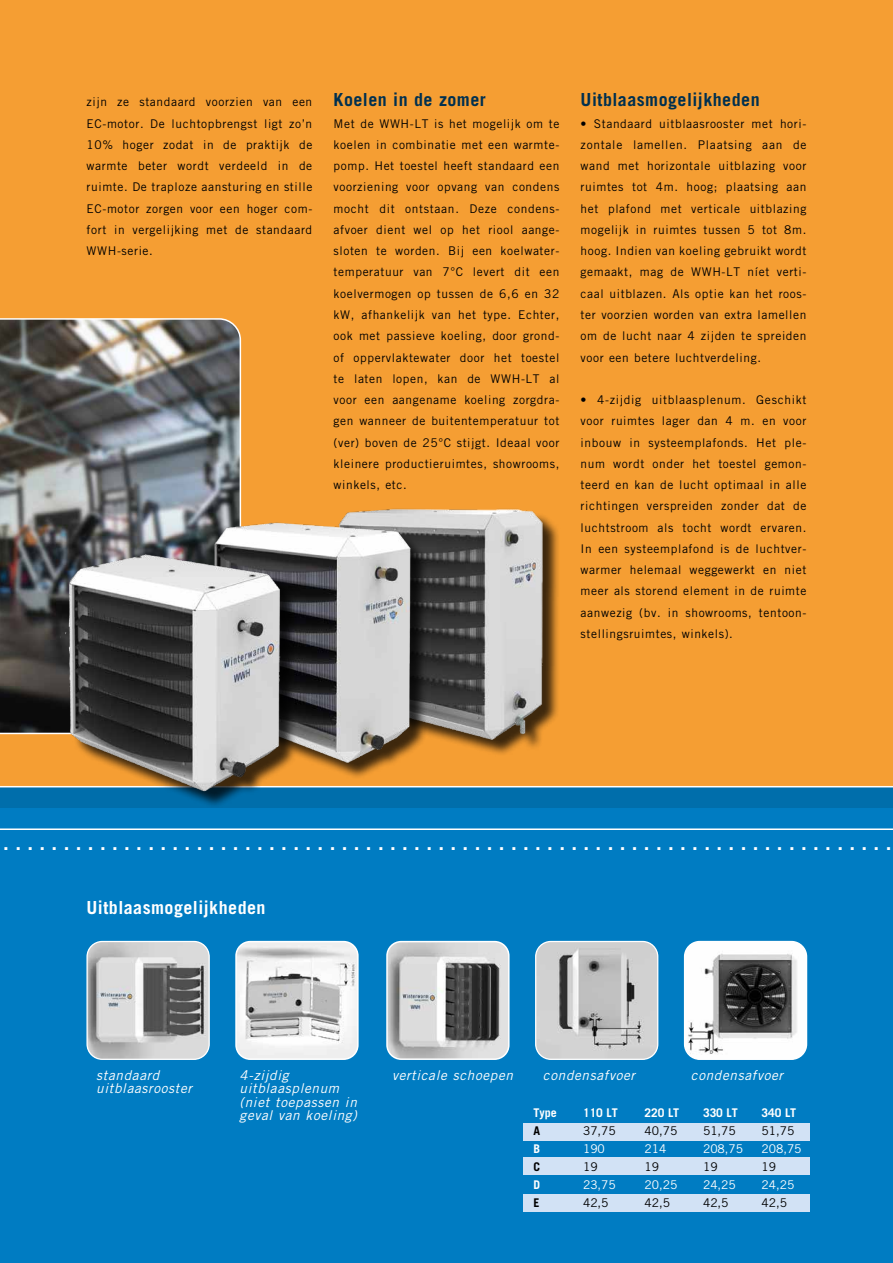
<style>
.page{position:relative;width:893px;height:1263px;background:#fff}
.page>*{position:absolute;margin:0;border:0;box-sizing:border-box;transform-origin:0 0}
.t1{font:25.5px "Frutiger LT Std";color:#fff}
.t2{font:700 18px "Trade Gothic LT Std";letter-spacing:.025em;color:#00304f}
.t3{font:700 18px "Trade Gothic LT Std";letter-spacing:.025em;color:#fff}
.t4{font:italic 13.5px/13.5px "Trade Gothic LT Std";letter-spacing:.05em;color:#fff}
.t5{font:12px/21.3px "Trade Gothic LT Std";letter-spacing:.05em;color:#000;text-align:justify}
.t6{font:12px "Trade Gothic LT Std";letter-spacing:-.005em;color:#fff}
.t7{font:700 12px "Trade Gothic LT Std";letter-spacing:-.005em;color:#fff}
.t8{font:700 12px "Trade Gothic LT Std";color:#000}
</style>
<div class="page">
<div style="left:0;top:800px;width:893px;height:463px;background:#007cc2"></div>
<div style="left:0;top:0;width:893px;height:787px;background:#f59e33"></div>
<div style="left:0;top:787px;width:893px;height:21px;background:#006eab"></div>
<hr style="left:0;top:828px;width:893px;height:2px;background:#fff">
<hr style="left:0;top:786px;width:893px;height:1px;background:#fff">
<img style="left:238px;top:942px;width:118px;height:115px">
<div style="left:235px;top:941px;width:124px;height:119px;border:2px solid #fff;border-radius:14px"></div>
<img style="left:88px;top:941px;width:121px;height:118px">
<div style="left:86px;top:941px;width:124px;height:119px;border:1px solid #fff;border-radius:15px"></div>
<img style="left:536px;top:941px;width:122px;height:118px">
<div style="left:535px;top:941px;width:123px;height:119px;border:1px solid #fff;border-radius:15px"></div>
<img style="left:684px;top:941px;width:123px;height:118px">
<div style="left:684px;top:941px;width:123px;height:119px;border:1px solid #fff;border-radius:15px"></div>
<img style="left:389px;top:942px;width:118px;height:115px">
<div style="left:386px;top:941px;width:124px;height:119px;border:2px solid #fff;border-radius:14px"></div>
<div style="left:524px;top:1124px;width:286px;height:17px;background:#d2e2f5"></div>
<div style="left:524px;top:1157px;width:286px;height:17px;background:#d2e2f5"></div>
<div style="left:524px;top:1194px;width:286px;height:17px;background:#d2e2f5"></div>
<img style="left:0;top:318px;width:241px;height:416px">
<div style="left:342px;top:511px;width:219px;height:246px;background:#000;opacity:.75"></div>
<img style="left:393px;top:508px;width:166px;height:240px">
<div style="left:217px;top:525px;width:211px;height:255px;background:#000;opacity:.75"></div>
<img style="left:203px;top:509px;width:229px;height:255px">
<div style="left:68px;top:557px;width:230px;height:251px;background:#000;opacity:.75"></div>
<img style="left:59px;top:548px;width:231px;height:248px">
<p class="t5" style="left:87px;top:91px;width:227px">zijn ze standaard voorzien van een EC-motor. De luchtopbrengst ligt zo’n 10% hoger zodat in de praktijk de warmte beter wordt verdeeld in de ruimte. De traploze aansturing en stille EC-motor zorgen voor een hoger com&shy;fort in vergelijking met de standaard WWH-serie.</p>
<h2 class="t2" style="left:334px;top:89px;width:154px">Koelen in de zomer</h2>
<p class="t5" style="left:334px;top:112px;width:227px">Met de WWH-LT is het mogelijk om te koelen in combinatie met een warmte&shy;pomp. Het toestel heeft standaard een voorziening voor opvang van condens mocht dit ontstaan. Deze condens&shy;afvoer dient wel op het riool aange&shy;sloten te worden. Bij een koelwater&shy;temperatuur van 7°C levert dit een koelvermogen op tussen de 6,6 en 32 kW, afhankelijk van het type. Echter, ook met passieve koeling, door grond&shy;of oppervlaktewater door het toestel te laten lopen, kan de WWH-LT al voor een aangename koeling zorgdra&shy;gen wanneer de buitentemperatuur tot (ver) boven de 25°C stijgt. Ideaal voor kleinere productieruimtes, showrooms, winkels, etc.</p>
<h2 class="t2" style="left:581px;top:89px;width:181px">Uitblaasmogelijkheden</h2>
<p class="t5" style="left:581px;top:112px;width:227px">• Standaard uitblaasrooster met hori&shy;zontale lamellen. Plaatsing aan de wand met horizontale uitblazing voor ruimtes tot 4m. hoog; plaatsing aan het plafond met verticale uitblazing mogelijk in ruimtes tussen 5 tot 8m. hoog. Indien van koeling gebruikt wordt gemaakt, mag de WWH-LT níet verti&shy;caal uitblazen. Als optie kan het roos&shy;ter voorzien worden van extra lamellen om de lucht naar 4 zijden te spreiden voor een betere luchtverdeling.</p>
<p class="t5" style="left:581px;top:389px;width:227px">• 4-zijdig uitblaasplenum. Geschikt voor ruimtes lager dan 4 m. en voor inbouw in systeemplafonds. Het ple&shy;num wordt onder het toestel gemon&shy;teerd en kan de lucht optimaal in alle richtingen verspreiden zonder dat de luchtstroom als tocht wordt ervaren.<br>In een systeemplafond is de luchtver&shy;warmer helemaal weggewerkt en niet meer als storend element in de ruimte aanwezig (bv. in showrooms, tentoon&shy;stellingsruimtes, winkels).</p>
<h1 class="t1" style="left:3px;top:827px;width:891px">. . . . . . . . . . . . . . . . . . . . . . . . . . . . . . . . . . . . . . . . . . . . . . . . . . . . . . . . . . . . . . . . . . . . . . . . . .</h1>
<h2 class="t3" style="left:87px;top:897px;width:181px">Uitblaasmogelijkheden</h2>
<p class="t4" style="left:96px;top:1068px;width:65px">standaard</p>
<p class="t4" style="left:543px;top:1068px;width:94px">condensafvoer</p>
<p class="t4" style="left:691px;top:1068px;width:94px">condensafvoer</p>
<p class="t4" style="left:96px;top:1082px;width:97px">uitblaasrooster</p>
<p class="t4" style="left:240px;top:1068px;width:119px">4-zijdig uitblaasplenum (niet toepassen in geval van koeling)</p>
<p class="t4" style="left:392px;top:1068px;width:123px">verticale schoepen</p>
<p class="t7" style="left:534px;top:1105px;width:25px">Type</p>
<p class="t7" style="left:583px;top:1105px;width:36px">110 LT</p>
<p class="t7" style="left:645px;top:1105px;width:36px">220 LT</p>
<p class="t7" style="left:703px;top:1105px;width:36px">330 LT</p>
<p class="t7" style="left:762px;top:1105px;width:36px">340 LT</p>
<p class="t8" style="left:534px;top:1123px;width:8px">A</p>
<p class="t5" style="left:583px;top:1120px;width:34px">37,75</p>
<p class="t5" style="left:645px;top:1120px;width:34px">40,75</p>
<p class="t5" style="left:703px;top:1120px;width:34px">51,75</p>
<p class="t5" style="left:762px;top:1120px;width:34px">51,75</p>
<p class="t7" style="left:534px;top:1141px;width:8px">B</p>
<p class="t6" style="left:583px;top:1141px;width:23px">190</p>
<p class="t6" style="left:645px;top:1141px;width:23px">214</p>
<p class="t6" style="left:703px;top:1141px;width:42px">208,75</p>
<p class="t6" style="left:762px;top:1141px;width:42px">208,75</p>
<p class="t8" style="left:534px;top:1159px;width:8px">C</p>
<p class="t5" style="left:583px;top:1156px;width:16px">19</p>
<p class="t5" style="left:645px;top:1156px;width:16px">19</p>
<p class="t5" style="left:703px;top:1156px;width:16px">19</p>
<p class="t5" style="left:762px;top:1156px;width:16px">19</p>
<p class="t7" style="left:534px;top:1177px;width:8px">D</p>
<p class="t6" style="left:583px;top:1177px;width:34px">23,75</p>
<p class="t6" style="left:645px;top:1177px;width:34px">20,25</p>
<p class="t6" style="left:703px;top:1177px;width:34px">24,25</p>
<p class="t6" style="left:762px;top:1177px;width:34px">24,25</p>
<p class="t8" style="left:534px;top:1195px;width:8px">E</p>
<p class="t5" style="left:583px;top:1192px;width:27px">42,5</p>
<p class="t5" style="left:645px;top:1192px;width:27px">42,5</p>
<p class="t5" style="left:703px;top:1192px;width:27px">42,5</p>
<p class="t5" style="left:762px;top:1192px;width:27px">42,5</p>
</div>
